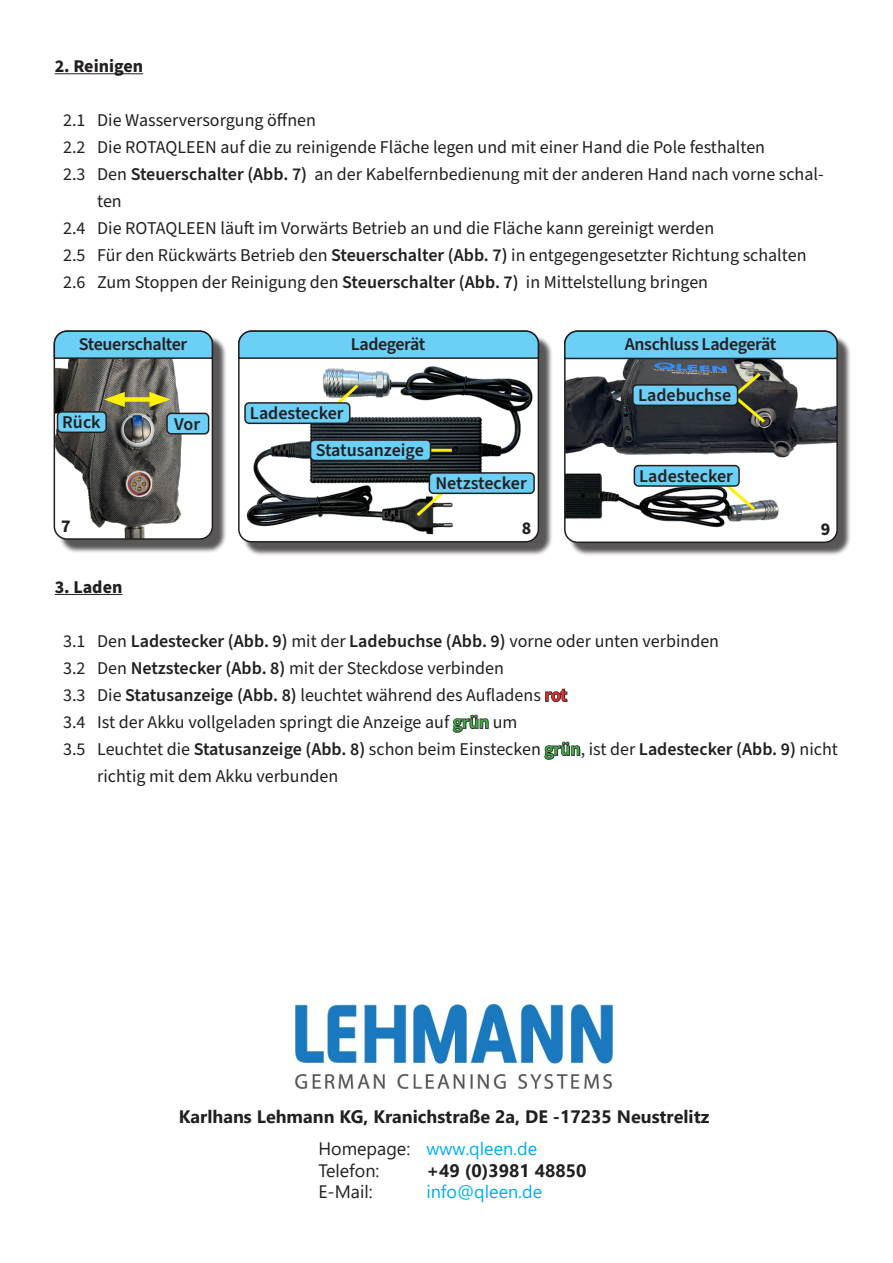
<style>
.page{position:relative;width:893px;height:1263px;background:#fff}
.page>*{position:absolute;margin:0;border:0;box-sizing:border-box;transform-origin:0 0}
.t1{font:18px/27px "Source Sans Pro";color:#231f20}
.t2{font:600 18px "Source Sans Pro";letter-spacing:-.015em;color:#231f20}
.t3{font:700 18px "Segoe UI";color:#231f20}
.t4{font:18px "Segoe UI";color:#00aeef}
.t5{font:700 18px "Source Sans Pro";color:#231f20}
.t6{font:18px "Segoe UI";color:#231f20}
.s1{font-weight:600}
.s2{color:#231f20}
</style>
<div class="page">
<hr style="left:55px;top:73px;width:88px;height:1px;background:#231f20">
<hr style="left:55px;top:594px;width:67px;height:1px;background:#231f20">
<img style="left:296px;top:1004px;width:316px;height:84px">
<div style="left:58px;top:335px;width:169px;height:218px;background:#231f20;opacity:.75"></div>
<img style="left:54px;top:360px;width:158px;height:179px">
<div style="left:54px;top:330px;width:159px;height:210px;border:2px solid #231f20;border-radius:13px"></div>
<svg style="left:53px;top:330px;width:161px;height:30px;background:#67b8d7"></svg>
<div style="left:117px;top:397px;width:41px;height:5px;background:#fff101"></div>
<svg style="left:104px;top:392px;width:21px;height:15px"></svg>
<svg style="left:149px;top:392px;width:21px;height:15px"></svg>
<div style="left:167px;top:413px;width:42px;height:21px;background:#6bcff6;border-radius:4px"></div>
<div style="left:166px;top:413px;width:43px;height:22px;border:2px solid #231f20;border-radius:4px"></div>
<div style="left:58px;top:412px;width:48px;height:20px;background:#6bcff6;border-radius:4px"></div>
<div style="left:57px;top:411px;width:50px;height:22px;border:2px solid #231f20;border-radius:4px"></div>
<div style="left:242px;top:335px;width:311px;height:221px;background:#231f20;opacity:.75"></div>
<img style="left:243px;top:360px;width:295px;height:182px">
<div style="left:238px;top:330px;width:301px;height:212px;border:2px solid #231f20;border-radius:13px"></div>
<svg style="left:238px;top:330px;width:302px;height:30px;background:#6abcdd"></svg>
<svg style="left:334px;top:381px;width:28px;height:27px"></svg>
<hr style="left:427px;top:449px;width:25px;height:3px;background:#fff101">
<svg style="left:413px;top:488px;width:34px;height:31px"></svg>
<div style="left:245px;top:403px;width:105px;height:20px;background:#6bcff6;border-radius:4px"></div>
<div style="left:244px;top:402px;width:106px;height:22px;border:2px solid #231f20;border-radius:4px"></div>
<div style="left:311px;top:440px;width:120px;height:20px;background:#6bcff6;border-radius:4px"></div>
<div style="left:310px;top:439px;width:121px;height:22px;border:2px solid #231f20;border-radius:4px"></div>
<div style="left:429px;top:473px;width:105px;height:20px;background:#6bcff6;border-radius:4px"></div>
<div style="left:429px;top:472px;width:106px;height:22px;border:2px solid #231f20;border-radius:4px"></div>
<div style="left:568px;top:335px;width:283px;height:222px;background:#231f20;opacity:.75"></div>
<img style="left:565px;top:360px;width:272px;height:182px">
<div style="left:564px;top:330px;width:274px;height:213px;border:2px solid #231f20;border-radius:13px"></div>
<svg style="left:564px;top:330px;width:275px;height:30px;background:#66b9da"></svg>
<svg style="left:730px;top:370px;width:38px;height:56px;background:#575741"></svg>
<svg style="left:718px;top:477px;width:40px;height:36px"></svg>
<div style="left:634px;top:466px;width:105px;height:20px;background:#6bcff6;border-radius:4px"></div>
<div style="left:634px;top:465px;width:106px;height:22px;border:2px solid #231f20;border-radius:4px"></div>
<div style="left:633px;top:385px;width:105px;height:20px;background:#6bcff6;border-radius:4px"></div>
<div style="left:632px;top:384px;width:106px;height:22px;border:2px solid #231f20;border-radius:4px"></div>
<p class="t5" style="left:55px;top:54px;width:90px">2. Reinigen</p>
<p class="t1" style="left:63px;top:108px;width:254px">2.1 Die Wasserversorgung öffnen</p>
<p class="t1" style="left:63px;top:135px;width:703px">2.2 Die ROTAQLEEN auf die zu reinigende Fläche legen und mit einer Hand die Pole festhalten</p>
<p class="t1" style="left:97px;top:162px;width:728px;text-indent:-34px">2.3 Den <span class="s1">Steuerschalter (Abb. 7)</span> an der Kabelfernbedienung mit der anderen Hand nach vorne schal&shy;ten</p>
<p class="t1" style="left:63px;top:216px;width:653px">2.4 Die ROTAQLEEN läuft im Vorwärts Betrieb an und die Fläche kann gereinigt werden</p>
<p class="t1" style="left:63px;top:243px;width:745px">2.5 Für den Rückwärts Betrieb den <span class="s1">Steuerschalter (Abb. 7)</span> in entgegengesetzter Richtung schalten</p>
<p class="t1" style="left:63px;top:270px;width:646px">2.6 Zum Stoppen der Reinigung den <span class="s1">Steuerschalter (Abb. 7)</span> in Mittelstellung bringen</p>
<p class="t2" style="left:79px;top:332px;width:110px">Steuerschalter</p>
<p class="t2" style="left:62px;top:410px;width:40px">Rück</p>
<p class="t2" style="left:174px;top:412px;width:28px">Vor</p>
<p class="t5" style="left:61px;top:513px;width:11px">7</p>
<p class="t5" style="left:55px;top:575px;width:69px">3. Laden</p>
<p class="t2" style="left:351px;top:332px;width:76px">Ladegerät</p>
<p class="t2" style="left:250px;top:401px;width:95px">Ladestecker</p>
<p class="t2" style="left:316px;top:438px;width:110px">Statusanzeige</p>
<p class="t2" style="left:435px;top:471px;width:93px">Netzstecker</p>
<p class="t5" style="left:522px;top:516px;width:11px">8</p>
<p class="t2" style="left:625px;top:332px;width:153px">Anschluss Ladegerät</p>
<p class="t2" style="left:638px;top:383px;width:95px">Ladebuchse</p>
<p class="t2" style="left:639px;top:464px;width:95px">Ladestecker</p>
<p class="t5" style="left:821px;top:517px;width:11px">9</p>
<p class="t1" style="left:63px;top:628px;width:657px">3.1 Den <span class="s1">Ladestecker (Abb. 9)</span> mit der <span class="s1">Ladebuchse (Abb. 9)</span> vorne oder unten verbinden</p>
<p class="t1" style="left:63px;top:655px;width:442px">3.2 Den <span class="s1">Netzstecker (Abb. 8)</span> mit der Steckdose verbinden</p>
<p class="t1" style="left:63px;top:682px;width:505px">3.3 Die <span class="s1">Statusanzeige (Abb. 8)</span> leuchtet während des Aufladens <span class="s1">rot</span></p>
<p class="t1" style="left:63px;top:709px;width:456px">3.4 Ist der Akku vollgeladen springt die Anzeige auf <span class="s1">grün</span> um</p>
<p class="t1" style="left:97px;top:736px;width:742px;text-indent:-34px">3.5 Leuchtet die <span class="s1">Statusanzeige (Abb. 8)</span> schon beim Einstecken <span class="s1">grün</span>, ist der <span class="s1">Ladestecker (Abb. 9)</span> nicht richtig mit dem Akku verbunden</p>
<p class="t3" style="left:179px;top:1099px;width:532px">Karlhans Lehmann KG, Kranichstraße 2a, DE -17235 Neustrelitz</p>
<p class="t4" style="left:318px;top:1131px;width:220px"><span class="s2">Homepage:</span> www.qleen.de</p>
<p class="t6" style="left:318px;top:1153px;width:63px">Telefon:</p>
<p class="t3" style="left:426px;top:1153px;width:162px">+49 (0)3981 48850</p>
<p class="t6" style="left:318px;top:1175px;width:56px">E-Mail:</p>
<p class="t4" style="left:426px;top:1175px;width:117px">info@qleen.de</p>
</div>
